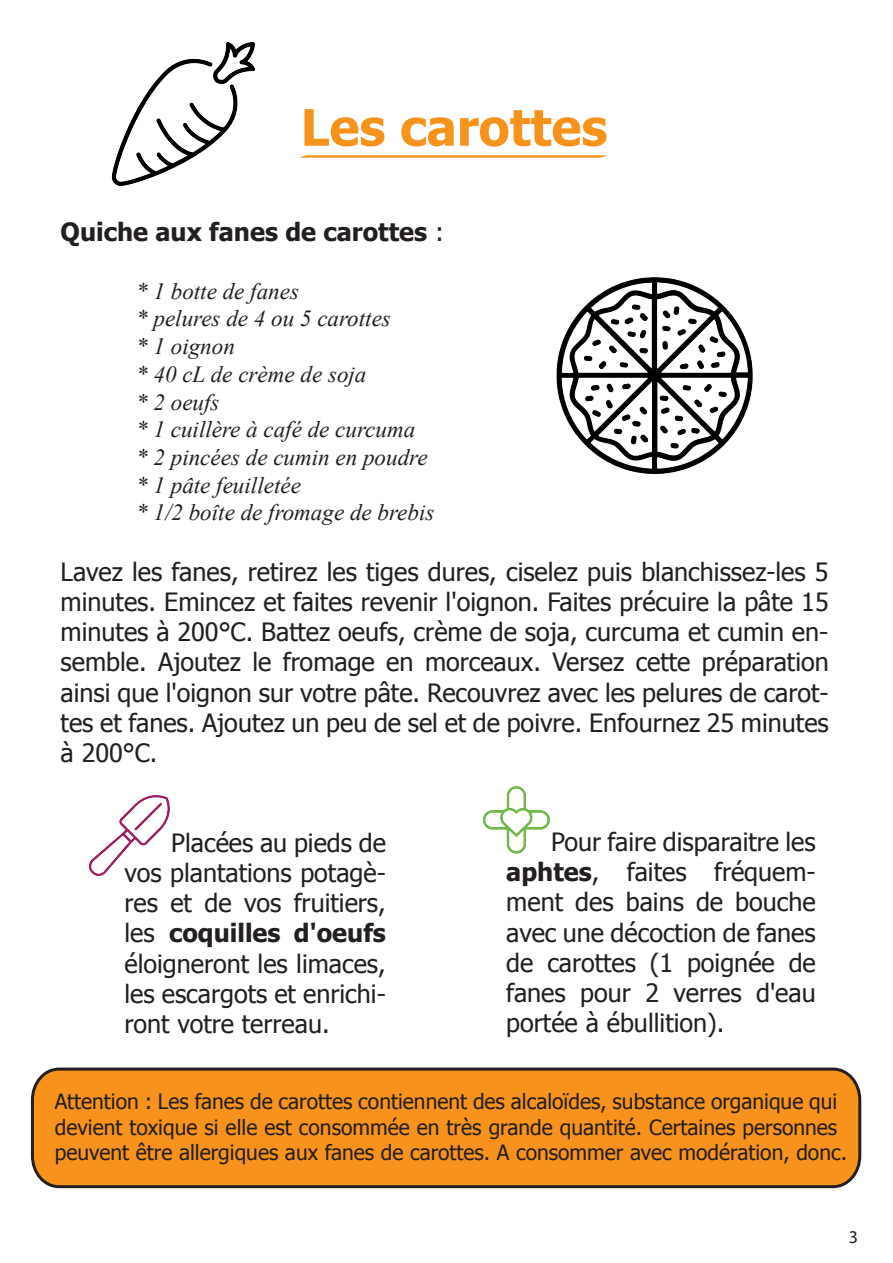
<style>
.page{position:relative;width:893px;height:1263px;background:#fff}
.page>*{position:absolute;margin:0;border:0;box-sizing:border-box;transform-origin:0 0}
.t1{font:700 50.4px "Tahoma";color:#f7931d}
.t2{font:25.2px/30.2px "Tahoma";color:#231f20;text-align:justify}
.t3{font:700 25.2px "Tahoma";color:#231f20}
.t4{font:italic 23.1px/27.8px "Times New Roman";color:#231f20}
.t5{font:21px/25.2px "Tahoma";color:#231f20}
.t6{font:18px "Myriad Pro";color:#231f20}
.s1{font-weight:400}
.s2{font-weight:700}
</style>
<div class="page">
<img style="left:111px;top:43px;width:144px;height:143px">
<img style="left:556px;top:277px;width:197px;height:197px">
<img style="left:482px;top:786px;width:68px;height:68px">
<svg style="left:30px;top:1067px;width:832px;height:122px;background:#eb8f22"></svg>
<img style="left:88px;top:795px;width:82px;height:81px">
<svg style="left:299px;top:155px;width:308px;height:3px"></svg>
<h1 class="t1" style="left:301px;top:92px;width:308px">Les carottes</h1>
<p class="t3" style="left:61px;top:214px;width:385px">Quiche aux fanes de carottes <span class="s1">:</span></p>
<p class="t4" style="left:136px;top:277px;width:300px">* 1 botte de fanes<br>* pelures de 4 ou 5 carottes<br>* 1 oignon<br>* 40 cL de crème de soja<br>* 2 oeufs<br>* 1 cuillère à café de curcuma<br>* 2 pincées de cumin en poudre * 1 pâte feuilletée<br>* 1/2 boîte de fromage de brebis</p>
<p class="t2" style="left:61px;top:555px;width:770px">Lavez les fanes, retirez les tiges dures, ciselez puis blanchissez-les 5 minutes. Emincez et faites revenir l'oignon. Faites précuire la pâte 15 minutes à 200°C. Battez oeufs, crème de soja, curcuma et cumin en&shy;semble. Ajoutez le fromage en morceaux. Versez cette préparation ainsi que l'oignon sur votre pâte. Recouvrez avec les pelures de carot&shy;tes et fanes. Ajoutez un peu de sel et de poivre. Enfournez 25 minutes à 200°C.</p>
<p class="t2" style="left:125px;top:826px;width:263px;text-indent:47px">Placées au pieds de vos plantations potagè&shy;res et de vos fruitiers, les <span class="s2">coquilles d'oeufs </span>éloigneront les limaces, les escargots et enrichi&shy;ront votre terreau.</p>
<p class="t2" style="left:506px;top:825px;width:311px;text-indent:45px">Pour faire disparaitre les <span class="s2">aphtes</span>, faites fréquem&shy;ment des bains de bouche avec une décoction de fanes de carottes (1 poignée de fanes pour 2 verres d'eau portée à ébullition).</p>
<p class="t5" style="left:55px;top:1088px;width:794px">Attention : Les fanes de carottes contiennent des alcaloïdes, substance organique qui devient toxique si elle est consommée en très grande quantité. Certaines personnes peuvent être allergiques aux fanes de carottes. A consommer avec modération, donc.</p>
<p class="t6" style="left:849px;top:1225px;width:11px">3</p>
</div>
